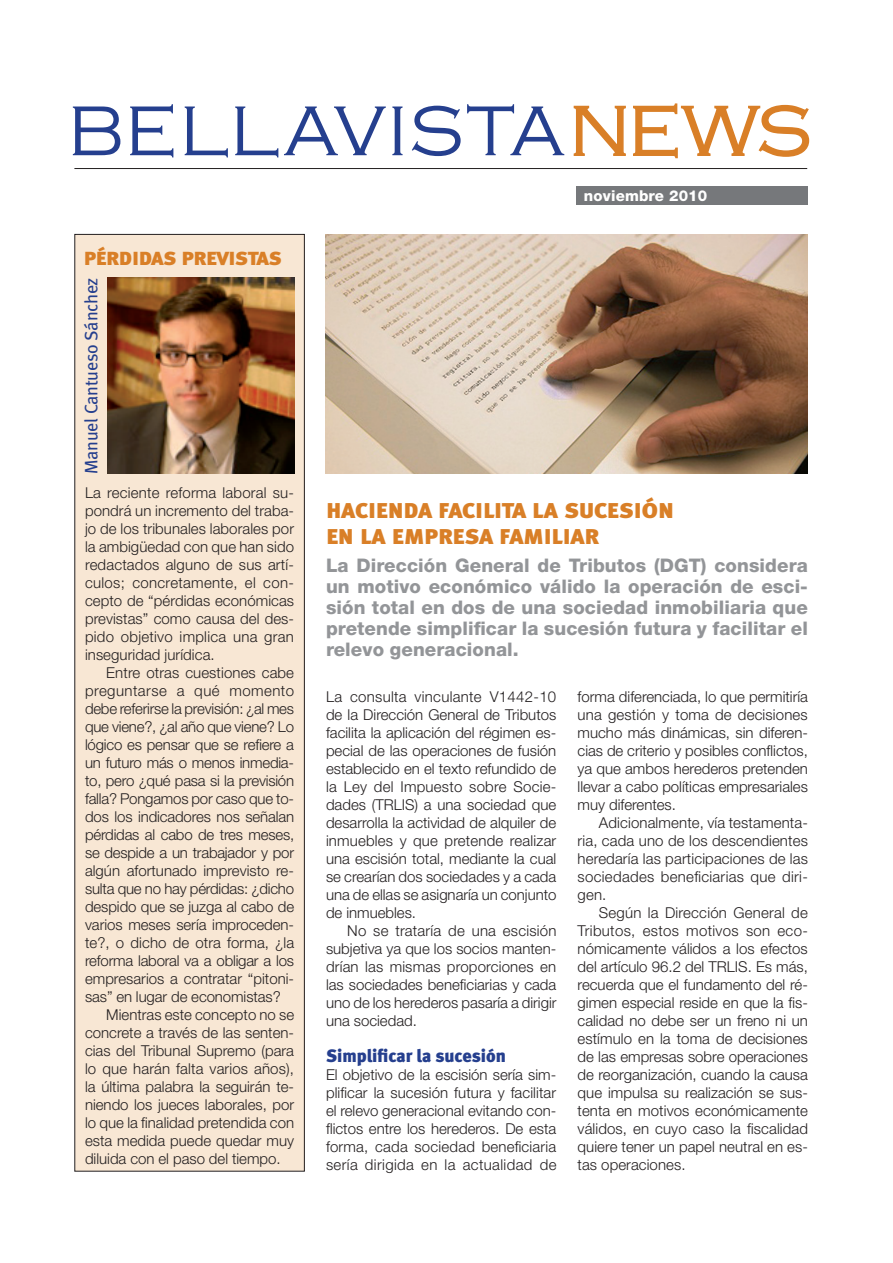
<style>
.page{position:relative;width:893px;height:1263px;background:#fff}
.page>*{position:absolute;margin:0;border:0;box-sizing:border-box;transform-origin:0 0}
.t1{font:26.25px/26.2px "Meta Black Caps";letter-spacing:-.015em;color:#d97f27}
.t2{font:23.25px "Meta Black Caps";letter-spacing:-.02em;color:#d97f27}
.t3{font:800 18.75px/21px "Helvetica Neue LT Std";letter-spacing:.005em;color:#939598;text-align:justify}
.t4{font:18px "Meta";letter-spacing:-.01em;color:#253f8e}
.t5{font:900 18px "Meta";color:#253f8e}
.t6{font:300 15px/18px "Helvetica Neue LT Std";color:#231f20;text-align:justify}
.t7{font:300 15px "Helvetica Neue LT Std";letter-spacing:.03em;color:#231f20}
.t8{font:800 15px "Helvetica Neue LT Std";letter-spacing:.01em;color:#fff}
</style>
<div class="page">
<div style="left:75px;top:234px;width:229px;height:937px;background:#f8e7d4"></div>
<div style="left:74px;top:234px;width:231px;height:937px;border:1px solid #231f20"></div>
<svg style="left:73px;top:107px;width:47px;height:48px"></svg>
<svg style="left:130px;top:104px;width:43px;height:53px"></svg>
<svg style="left:185px;top:107px;width:43px;height:50px"></svg>
<svg style="left:235px;top:107px;width:43px;height:50px"></svg>
<svg style="left:284px;top:107px;width:102px;height:48px"></svg>
<svg style="left:392px;top:107px;width:11px;height:48px"></svg>
<svg style="left:412px;top:106px;width:49px;height:50px"></svg>
<svg style="left:467px;top:104px;width:97px;height:51px"></svg>
<svg style="left:573px;top:103px;width:237px;height:56px"></svg>
<hr style="left:74px;top:168px;width:733px;height:1px;background:#231f20">
<div style="left:576px;top:187px;width:232px;height:18px;background:#76787b"></div>
<img style="left:107px;top:277px;width:187px;height:196px">
<img style="left:326px;top:234px;width:482px;height:239px">
<h2 class="t2" style="left:84px;top:243px;width:200px">pérdidas previstas</h2>
<p class="t4" style="left:80px;top:474px;width:198px;rotate:-90deg">Manuel Cantueso Sánchez</p>
<p class="t6" style="left:85px;top:483px;width:211px">La reciente reforma laboral su&shy;pondrá un incremento del traba&shy;jo de los tribunales laborales por la ambigüedad con que han sido redactados alguno de sus artí&shy;culos; concretamente, el con&shy;cepto de “pérdidas económicas previstas” como causa del des&shy;pido objetivo implica una gran inseguridad jurídica.</p>
<p class="t6" style="left:106px;top:663px;width:189px">Entre otras cuestiones cabe</p>
<p class="t7" style="left:85px;top:681px;width:211px">preguntarse a qué momento</p>
<p class="t6" style="left:85px;top:699px;width:210px">debe referirse la previsión: ¿al mes</p>
<p class="t6" style="left:85px;top:717px;width:211px">que viene?, ¿al año que viene? Lo</p>
<p class="t6" style="left:85px;top:735px;width:211px">lógico es pensar que se refiere a</p>
<p class="t6" style="left:85px;top:753px;width:211px">un futuro más o menos inmedia-</p>
<p class="t6" style="left:85px;top:771px;width:211px">to, pero ¿qué pasa si la previsión</p>
<p class="t6" style="left:85px;top:789px;width:211px">falla? Pongamos por caso que to-</p>
<p class="t6" style="left:85px;top:807px;width:211px">dos los indicadores nos señalan</p>
<p class="t6" style="left:85px;top:825px;width:211px">pérdidas al cabo de tres meses,</p>
<p class="t6" style="left:85px;top:843px;width:211px">se despide a un trabajador y por</p>
<p class="t6" style="left:85px;top:861px;width:211px">algún afortunado imprevisto re-</p>
<p class="t6" style="left:85px;top:879px;width:211px">sulta que no hay pérdidas: ¿dicho</p>
<p class="t6" style="left:85px;top:897px;width:211px">despido que se juzga al cabo de</p>
<p class="t6" style="left:85px;top:915px;width:211px">varios meses sería improceden-</p>
<p class="t6" style="left:85px;top:933px;width:211px">te?, o dicho de otra forma, ¿la</p>
<p class="t6" style="left:85px;top:951px;width:211px">reforma laboral va a obligar a los</p>
<p class="t6" style="left:85px;top:969px;width:211px">empresarios a contratar “pitoni-</p>
<p class="t6" style="left:85px;top:987px;width:197px">sas” en lugar de economistas?</p>
<p class="t6" style="left:106px;top:1005px;width:189px">Mientras este concepto no se</p>
<p class="t6" style="left:85px;top:1023px;width:211px">concrete a través de las senten-</p>
<p class="t6" style="left:85px;top:1041px;width:211px">cias del Tribunal Supremo (para</p>
<p class="t6" style="left:85px;top:1059px;width:210px">lo que harán falta varios años),</p>
<p class="t6" style="left:85px;top:1077px;width:211px">la última palabra la seguirán te-</p>
<p class="t6" style="left:85px;top:1095px;width:211px">niendo los jueces laborales, por</p>
<p class="t6" style="left:85px;top:1113px;width:211px">lo que la finalidad pretendida con</p>
<p class="t6" style="left:85px;top:1131px;width:211px">esta medida puede quedar muy</p>
<p class="t6" style="left:85px;top:1149px;width:197px">diluida con el paso del tiempo.</p>
<p class="t8" style="left:584px;top:187px;width:125px">noviembre 2010</p>
<h1 class="t1" style="left:326px;top:496px;width:350px">hacienda facilita la sucesión en la empresa familiar</h1>
<p class="t3" style="left:326px;top:555px;width:483px">La Dirección General de Tributos (DGT) considera un motivo económico válido la operación de esci&shy;sión total en dos de una sociedad inmobiliaria que pretende simplificar la sucesión futura y facilitar el relevo generacional.</p>
<p class="t6" style="left:326px;top:687px;width:232px">La consulta vinculante V1442-10 de la Dirección General de Tributos facilita la aplicación del régimen es&shy;pecial de las operaciones de fusión establecido en el texto refundido de la Ley del Impuesto sobre Socie&shy;dades (TRLIS) a una sociedad que desarrolla la actividad de alquiler de inmuebles y que pretende realizar una escisión total, mediante la cual se crearían dos sociedades y a cada una de ellas se asignaría un conjunto de inmuebles.</p>
<p class="t6" style="left:326px;top:921px;width:232px;text-indent:21px">No se trataría de una escisión subjetiva ya que los socios manten&shy;drían las mismas proporciones en las sociedades beneficiarias y cada uno de los herederos pasaría a dirigir una sociedad.</p>
<p class="t5" style="left:326px;top:1045px;width:181px">Simplificar la sucesión</p>
<p class="t6" style="left:326px;top:1065px;width:232px">El objetivo de la escisión sería sim&shy;plificar la sucesión futura y facilitar el relevo generacional evitando con&shy;flictos entre los herederos. De esta forma, cada sociedad beneficiaria sería dirigida en la actualidad de</p>
<p class="t6" style="left:578px;top:687px;width:232px">forma diferenciada, lo que permitiría una gestión y toma de decisiones mucho más dinámicas, sin diferen&shy;cias de criterio y posibles conflictos, ya que ambos herederos pretenden llevar a cabo políticas empresariales muy diferentes.</p>
<p class="t6" style="left:578px;top:813px;width:232px;text-indent:21px">Adicionalmente, vía testamenta&shy;ria, cada uno de los descendientes heredaría las participaciones de las sociedades beneficiarias que diri&shy;gen.</p>
<p class="t6" style="left:578px;top:903px;width:232px;text-indent:21px">Según la Dirección General de Tributos, estos motivos son eco&shy;nómicamente válidos a los efectos del artículo 96.2 del TRLIS. Es más, recuerda que el fundamento del ré&shy;gimen especial reside en que la fis&shy;calidad no debe ser un freno ni un estímulo en la toma de decisiones de las empresas sobre operaciones de reorganización, cuando la causa que impulsa su realización se sus&shy;tenta en motivos económicamente válidos, en cuyo caso la fiscalidad quiere tener un papel neutral en es&shy;tas operaciones.</p>
</div>
